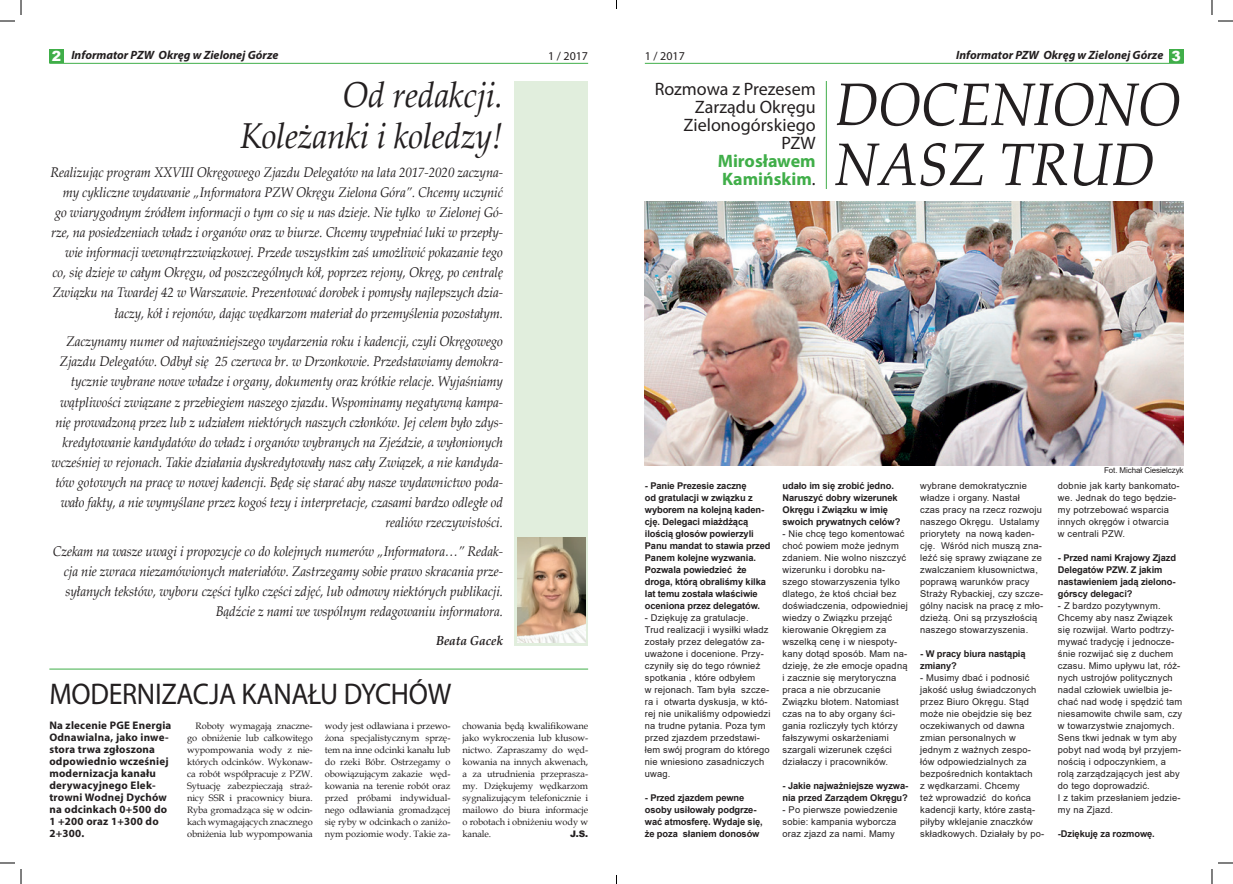
<style>
.page{position:relative;width:1233px;height:884px;background:#fff}
.page>*{position:absolute;margin:0;border:0;box-sizing:border-box;transform-origin:0 0}
.t1{font:italic 60px/60px "Palatino Linotype";letter-spacing:-.01em;color:#231f20;scale:.93 1}
.t2{font:italic 36px/40.6px "Palatino Linotype";letter-spacing:-.01em;color:#231f20;text-align:right;scale:.93 1}
.t3{font:30px "Myriad Pro";letter-spacing:-.01em;color:#231f20;scale:.93 1}
.t4{font:18px/18px "Myriad Pro";color:#231f20;text-align:right}
.t5{font:700 18px/18px "Myriad Pro";color:#40ae49}
.t6{font:italic 14px/20.1px "Palatino Linotype";letter-spacing:-.01em;color:#231f20;text-align:right;scale:.93 1}
.t7{font:italic 700 13px "Palatino Linotype";letter-spacing:-.01em;color:#231f20;scale:.93 1}
.t8{font:italic 700 12px "Myriad Pro";color:#231f20}
.t9{font:12px "Myriad Pro";color:#231f20}
.t10{font:700 11px/12px "Myriad Pro";letter-spacing:.02em;color:#231f20}
.t11{font:9.3px/12px "Arial";letter-spacing:.02em;color:#231f20}
.t12{font:9.3px/12px "Book Antiqua";letter-spacing:-.01em;color:#231f20;text-align:justify}
.t13{font:700 9.3px/12px "Arial";letter-spacing:-.01em;color:#231f20}
.t14{font:900 9px "Arial";color:#231f20}
.t15{font:8px "Arial";letter-spacing:-.01em;color:#231f20}
.s1{font-family:"Arial";font-weight:900;font-style:normal;font-size:14px;color:#fff}
.s2{font-weight:400;color:#231f20}
</style>
<div class="page">
<hr style="left:49px;top:63px;width:539px;height:1px;background:#40ae49">
<div style="left:49px;top:49px;width:15px;height:14px;background:#40ae49"></div>
<hr style="left:645px;top:63px;width:538px;height:1px;background:#40ae49">
<div style="left:1169px;top:49px;width:14px;height:14px;background:#40ae49"></div>
<hr style="left:49px;top:669px;width:539px;height:1px;background:#40ae49">
<div style="left:514px;top:81px;width:74px;height:564px;background:#e1eedd"></div>
<img style="left:517px;top:537px;width:68px;height:105px">
<img style="left:645px;top:201px;width:538px;height:264px">
<hr style="left:826px;top:81px;width:1px;height:108px;background:#40ae49">
<svg style="left:1218px;top:20px;width:15px;height:2px"></svg>
<svg style="left:1218px;top:862px;width:15px;height:2px"></svg>
<svg style="left:0;top:0;width:22px;height:22px"></svg>
<svg style="left:0;top:862px;width:22px;height:22px"></svg>
<svg style="left:1211px;top:0;width:1px;height:15px"></svg>
<svg style="left:1211px;top:869px;width:1px;height:15px"></svg>
<p class="t8" style="left:52px;top:47px;width:228px"><span class="s1">2</span> Informator PZW Okręg w Zielonej Górze</p>
<p class="t9" style="left:548px;top:49px;width:41px">1 / 2017</p>
<p class="t9" style="left:645px;top:49px;width:41px">1 / 2017</p>
<p class="t8" style="left:956px;top:47px;width:226px">Informator PZW Okręg w Zielonej Górze <span class="s1">3</span></p>
<h2 class="t2" style="left:240px;top:73px;width:285px">Od redakcji.<br>Koleżanki i koledzy!</h2>
<p class="t6" style="left:51px;top:161px;width:488px">Realizując program XXVIII Okręgowego Zjazdu Delegatów na lata 2017-2020 zaczyna&shy;my cykliczne wydawanie „Informatora PZW Okręgu Zielona Góra”. Chcemy uczynić go wiarygodnym źródłem informacji o tym co się u nas dzieje. Nie tylko w Zielonej Gó&shy;rze, na posiedzeniach władz i organów oraz w biurze. Chcemy wypełniać luki w przepły&shy;wie informacji wewnątrzzwiązkowej. Przede wszystkim zaś umożliwić pokazanie tego co, się dzieje w całym Okręgu, od poszczególnych kół, poprzez rejony, Okręg, po centralę Związku na Twardej 42 w Warszawie. Prezentować dorobek i pomysły najlepszych dzia&shy;łaczy, kół i rejonów, dając wędkarzom materiał do przemyślenia pozostałym.</p>
<p class="t6" style="left:51px;top:331px;width:487px">Zaczynamy numer od najważniejszego wydarzenia roku i kadencji, czyli Okręgowego Zjazdu Delegatów. Odbył się 25 czerwca br. w Drzonkowie. Przedstawiamy demokra&shy;tycznie wybrane nowe władze i organy, dokumenty oraz krótkie relacje. Wyjaśniamy wątpliwości związane z przebiegiem naszego zjazdu. Wspominamy negatywną kampa&shy;nię prowadzoną przez lub z udziałem niektórych naszych członków. Jej celem było zdys&shy;kredytowanie kandydatów do władz i organów wybranych na Zjeździe, a wyłonionych wcześniej w rejonach. Takie działania dyskredytowały nasz cały Związek, a nie kandyda&shy;tów gotowych na pracę w nowej kadencji. Będę się starać aby nasze wydawnictwo poda&shy;wało fakty, a nie wymyślane przez kogoś tezy i interpretacje, czasami bardzo odległe od realiów rzeczywistości.</p>
<p class="t6" style="left:53px;top:541px;width:485px">Czekam na wasze uwagi i propozycje co do kolejnych numerów „Informatora…” Redak&shy;cja nie zwraca niezamówionych materiałów. Zastrzegamy sobie prawo skracania prze&shy;syłanych tekstów, wyboru części tylko części zdjęć, lub odmowy niektórych publikacji.<br>Bądźcie z nami we wspólnym redagowaniu informatora.</p>
<h3 class="t7" style="left:436px;top:631px;width:74px">Beata Gacek</h3>
<h3 class="t3" style="left:49px;top:675px;width:434px">MODERNIZACJA KANAŁU DYCHÓW</h3>
<p class="t10" style="left:49px;top:719px;width:124px">Na zlecenie PGE Energia<br>Odnawialna, jako inwe&shy;stora trwa zgłoszona odpowiednio wcześniej modernizacja kanału derywacyjnego Elek&shy;trowni Wodnej Dychów na odcinkach 0+500 do<br>1 +200 oraz 1+300 do<br>2+300.</p>
<p class="t12" style="left:187px;top:720px;width:127px;text-indent:9px">Roboty wymagają znaczne&shy;go obniżenie lub całkowitego wypompowania wody z nie&shy;których odcinków. Wykonaw&shy;ca robót współpracuje z PZW.<br>Sytuację zabezpieczają straż&shy;nicy SSR i pracownicy biura.<br>Ryba gromadząca się w odcin&shy;kach wymagających znacznego obniżenia lub wypompowania</p>
<p class="t12" style="left:325px;top:720px;width:127px">wody jest odławiana i przewo&shy;żona specjalistycznym sprzę&shy;tem na inne odcinki kanału lub do rzeki Bóbr. Ostrzegamy o obowiązującym zakazie węd&shy;kowania na terenie robót oraz przed próbami indywidual&shy;nego odławiania gromadzącej się ryby w odcinkach o zaniżo&shy;nym poziomie wody. Takie za-</p>
<p class="t12" style="left:462px;top:720px;width:127px">chowania będą kwalifikowane jako wykroczenia lub kłusow&shy;nictwo. Zapraszamy do węd&shy;kowania na innych akwenach, a za utrudnienia przeprasza&shy;my. Dziękujemy wędkarzom sygnalizującym telefonicznie i mailowo do biura informacje o robotach i obniżeniu wody w kanale.</p>
<p class="t14" style="left:570px;top:827px;width:19px">J.S.</p>
<h3 class="t4" style="left:654px;top:79px;width:162px">Rozmowa z Prezesem<br>Zarządu Okręgu<br>Zielonogórskiego<br>PZW</h3>
<h3 class="t5" style="left:717px;top:151px;width:99px">Mirosławem<br>Kamińskim<span class="s2">.</span></h3>
<h1 class="t1" style="left:835px;top:72px;width:373px">DOCENIONO<br>NASZ TRUD</h1>
<p class="t15" style="left:1104px;top:465px;width:81px">Fot. Michał Ciesielczyk</p>
<p class="t13" style="left:645px;top:480px;width:127px">- Panie Prezesie zacznę<br>od gratulacji w związku z wyborem na kolejną kaden&shy;cję. Delegaci miażdżącą ilością głosów powierzyli<br>Panu mandat to stawia przed<br>Panem kolejne wyzwania.<br>Pozwala powiedzieć że droga, którą obraliśmy kilka lat temu została właściwie oceniona przez delegatów.</p>
<p class="t11" style="left:645px;top:612px;width:127px">- Dziękuję za gratulacje.<br>Trud realizacji i wysiłki władz zostały przez delegatów za&shy;uważone i docenione. Przy&shy;czyniły się do tego również spotkania , które odbyłem<br>w rejonach. Tam była szcze&shy;ra i otwarta dyskusja, w któ&shy;rej nie unikaliśmy odpowiedzi na trudne pytania. Poza tym przed zjazdem przedstawi&shy;łem swój program do którego nie wniesiono zasadniczych uwag.</p>
<p class="t13" style="left:645px;top:792px;width:119px">- Przed zjazdem pewne osoby usiłowały podgrze&shy;wać atmosferę. Wydaje się, że poza słaniem donosów</p>
<p class="t13" style="left:782px;top:480px;width:119px">udało im się zrobić jedno.<br>Naruszyć dobry wizerunek<br>Okręgu i Związku w imię swoich prywatnych celów?</p>
<p class="t11" style="left:782px;top:528px;width:127px">- Nie chcę tego komentować choć powiem może jednym zdaniem. Nie wolno niszczyć wizerunku i dorobku na&shy;szego stowarzyszenia tylko dlatego, że ktoś chciał bez doświadczenia, odpowiedniej wiedzy o Związku przejąć kierowanie Okręgiem za wszelką cenę i w niespoty&shy;kany dotąd sposób. Mam na&shy;dzieję, że złe emocje opadną i zacznie się merytoryczna praca a nie obrzucanie<br>Związku błotem. Natomiast czas na to aby organy ści&shy;gania rozliczyły tych którzy fałszywymi oskarżeniami szargali wizerunek części działaczy i pracowników.</p>
<p class="t13" style="left:782px;top:780px;width:127px">- Jakie najważniejsze wyzwa&shy;nia przed Zarządem Okręgu?</p>
<p class="t11" style="left:782px;top:804px;width:117px">- Po pierwsze powiedzenie sobie: kampania wyborcza oraz zjazd za nami. Mamy</p>
<p class="t11" style="left:920px;top:480px;width:124px">wybrane demokratycznie władze i organy. Nastał<br>czas pracy na rzecz rozwoju naszego Okręgu. Ustalamy priorytety na nową kaden&shy;cję. Wśród nich muszą zna&shy;leźć się sprawy związane ze zwalczaniem kłusownictwa, poprawą warunków pracy<br>Straży Rybackiej, czy szcze&shy;gólny nacisk na pracę z mło&shy;dzieżą. Oni są przyszłością naszego stowarzyszenia.</p>
<p class="t13" style="left:920px;top:648px;width:107px">- W pracy biura nastąpią zmiany?</p>
<p class="t11" style="left:920px;top:672px;width:125px">- Musimy dbać i podnosić jakość usług świadczonych przez Biuro Okręgu. Stąd może nie obejdzie się bez oczekiwanych od dawna zmian personalnych w jednym z ważnych zespo&shy;łów odpowiedzialnych za bezpośrednich kontaktach<br>z wędkarzami. Chcemy<br>też wprowadzić do końca kadencji karty, które zastą&shy;piłyby wklejanie znaczków składkowych. Działały by po-</p>
<p class="t11" style="left:1058px;top:480px;width:123px">dobnie jak karty bankomato&shy;we. Jednak do tego będzie&shy;my potrzebować wsparcia innych okręgów i otwarcia<br>w centrali PZW.</p>
<p class="t13" style="left:1058px;top:552px;width:120px">- Przed nami Krajowy Zjazd<br>Delegatów PZW. Z jakim nastawieniem jadą zielono&shy;górscy delegaci?</p>
<p class="t11" style="left:1058px;top:600px;width:126px">- Z bardzo pozytywnym.<br>Chcemy aby nasz Związek się rozwijał. Warto podtrzy&shy;mywać tradycję i jednocze&shy;śnie rozwijać się z duchem czasu. Mimo upływu lat, róż&shy;nych ustrojów politycznych nadal człowiek uwielbia je&shy;chać nad wodę i spędzić tam niesamowite chwile sam, czy w towarzystwie znajomych.<br>Sens tkwi jednak w tym aby pobyt nad wodą był przyjem&shy;nością i odpoczynkiem, a rolą zarządzających jest aby do tego doprowadzić.<br>I z takim przesłaniem jedzie&shy;my na Zjazd.</p>
<p class="t13" style="left:1058px;top:828px;width:98px">-Dziękuję za rozmowę.</p>
</div>
